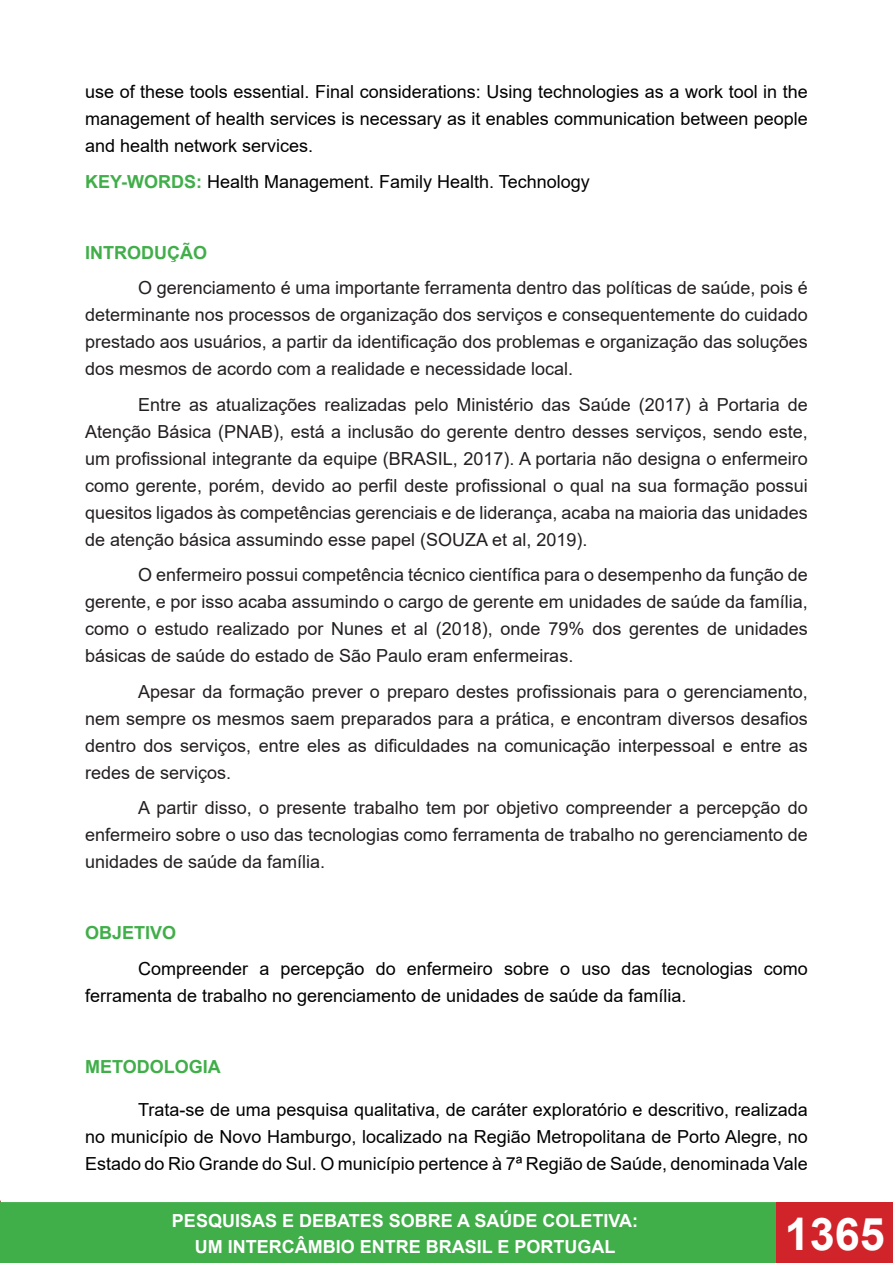
<style>
.page{position:relative;width:893px;height:1263px;background:#fff}
.page>*{position:absolute;margin:0;border:0;box-sizing:border-box;transform-origin:0 0}
.t1{font:700 45px "Arial";color:#fff}
.t2{font:18px/27px "Arial";color:#231f20;text-align:justify}
.Normal__Web{font:18px/27px "Arial";color:#000;text-align:justify}
.t3{font:700 18px/26.5px "Arial";color:#fff;text-align:center}
.t4{font:700 18px "Arial";color:#40ae49}
.s1{font-weight:700;color:#40ae49}
</style>
<div class="page">
<div style="left:0;top:1202px;width:776px;height:61px;background:#40ae49"></div>
<div style="left:776px;top:1202px;width:117px;height:61px;background:#d1232a"></div>
<p class="Normal__Web" style="left:85px;top:78px;width:724px">use of these tools essential. Final considerations: Using technologies as a work tool in the management of health services is necessary as it enables communication between people and health network services.</p>
<p class="Normal__Web" style="left:85px;top:168px;width:506px"><span class="s1">KEY-WORDS:</span> Health Management. Family Health. Technology</p>
<p class="t4" style="left:85px;top:240px;width:123px">INTRODUÇÃO</p>
<p class="t2" style="left:85px;top:274px;width:724px;text-indent:53px">O gerenciamento é uma importante ferramenta dentro das políticas de saúde, pois é determinante nos processos de organização dos serviços e consequentemente do cuidado prestado aos usuários, a partir da identificação dos problemas e organização das soluções dos mesmos de acordo com a realidade e necessidade local.</p>
<p class="t2" style="left:85px;top:391px;width:724px;text-indent:53px">Entre as atualizações realizadas pelo Ministério das Saúde (2017) à Portaria de Atenção Básica (PNAB), está a inclusão do gerente dentro desses serviços, sendo este, um profissional integrante da equipe (BRASIL, 2017). A portaria não designa o enfermeiro como gerente, porém, devido ao perfil deste profissional o qual na sua formação possui quesitos ligados às competências gerenciais e de liderança, acaba na maioria das unidades de atenção básica assumindo esse papel (SOUZA et al, 2019).</p>
<p class="t2" style="left:85px;top:561px;width:724px;text-indent:53px">O enfermeiro possui competência técnico científica para o desempenho da função de gerente, e por isso acaba assumindo o cargo de gerente em unidades de saúde da família, como o estudo realizado por Nunes et al (2018), onde 79% dos gerentes de unidades básicas de saúde do estado de São Paulo eram enfermeiras.</p>
<p class="t2" style="left:85px;top:678px;width:724px;text-indent:53px">Apesar da formação prever o preparo destes profissionais para o gerenciamento, nem sempre os mesmos saem preparados para a prática, e encontram diversos desafios dentro dos serviços, entre eles as dificuldades na comunicação interpessoal e entre as redes de serviços.</p>
<p class="t2" style="left:85px;top:794px;width:724px;text-indent:53px">A partir disso, o presente trabalho tem por objetivo compreender a percepção do enfermeiro sobre o uso das tecnologias como ferramenta de trabalho no gerenciamento de unidades de saúde da família.</p>
<p class="t4" style="left:85px;top:920px;width:93px">OBJETIVO</p>
<p class="Normal__Web" style="left:85px;top:955px;width:724px;text-indent:53px">Compreender a percepção do enfermeiro sobre o uso das tecnologias como ferramenta de trabalho no gerenciamento de unidades de saúde da família.</p>
<p class="t4" style="left:85px;top:1054px;width:137px">METODOLOGIA</p>
<p class="Normal__Web" style="left:85px;top:1096px;width:724px;text-indent:53px">Trata-se de uma pesquisa qualitativa, de caráter exploratório e descritivo, realizada no município de Novo Hamburgo, localizado na Região Metropolitana de Porto Alegre, no Estado do Rio Grande do Sul. O município pertence à 7ª Região de Saúde, denominada Vale</p>
<p class="t3" style="left:172px;top:1207px;width:468px">PESQUISAS E DEBATES SOBRE A SAÚDE COLETIVA:<br>UM INTERCÂMBIO ENTRE BRASIL E PORTUGAL</p>
<h1 class="t1" style="left:785px;top:1202px;width:102px">1365</h1>
</div>
